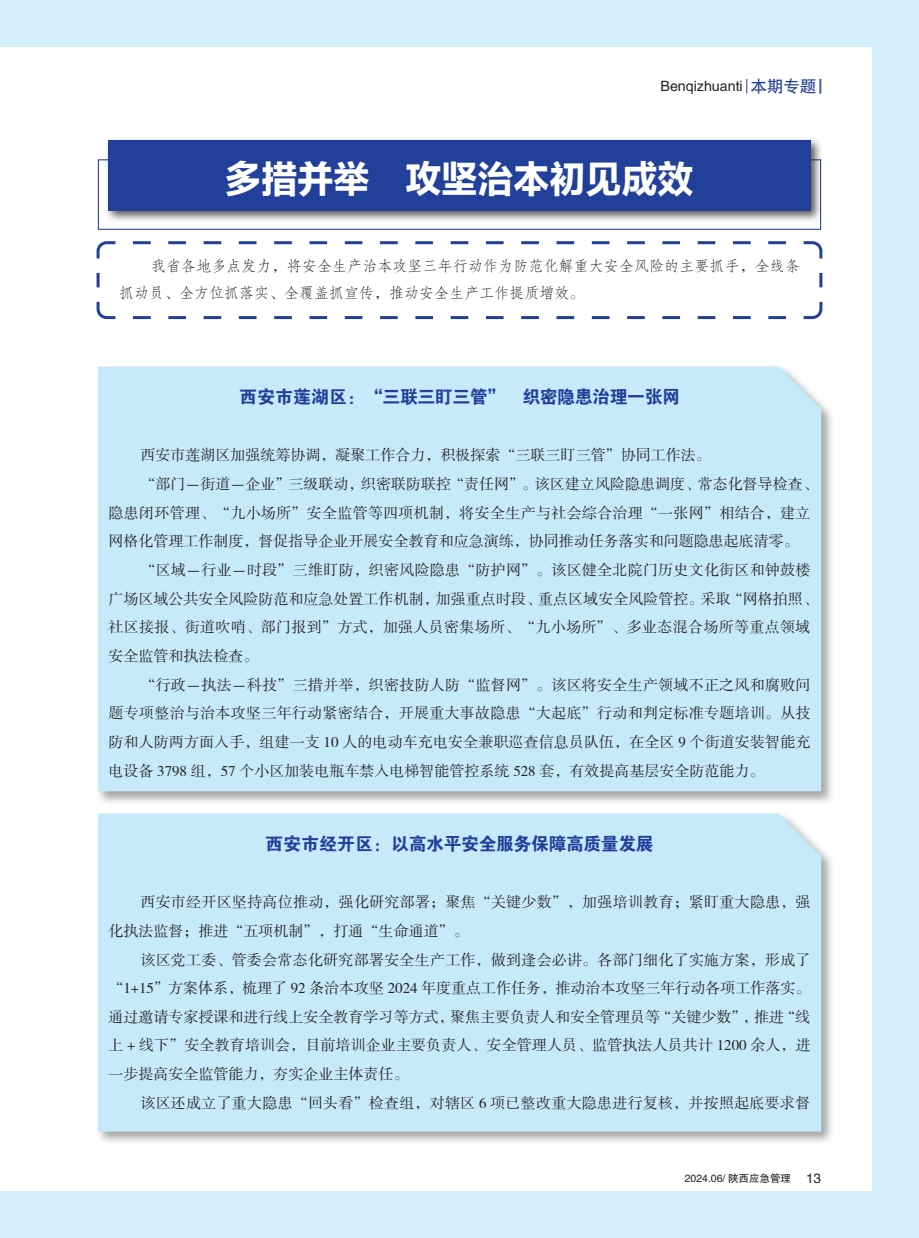
<style>
.page{position:relative;width:919px;height:1238px;background:#fff}
.page>*{position:absolute;margin:0;border:0;box-sizing:border-box;transform-origin:0 0}
.大标题{font:37.5px "FZLTDHJW GB1 0";color:#fff;scale:.96 1}
.蓝色内文居中{font:18px "FZDHTK GBK1 0";letter-spacing:-.02em;color:#223f99}
.t1{font:15px/28.7px "FZSSK GBK1 0";color:#231f20}
.前文{font:15px/27px "FZFSK GBK1 0";letter-spacing:.005em;color:#231f20}
.t2{font:15px/28.7px "FZSSK GBK1 0";letter-spacing:.02em;color:#231f20}
.t3{font:14.25px "FZHTK GBK1 0";color:#231f20}
.t4{font:10.5px "FZHTK GBK1 0";color:#231f20}
.s1{font-size:16.5px;color:#223f99}
.s2{font-size:13.5px}
</style>
<div class="page">
<svg style="left:746px;top:79px;width:1px;height:15px"></svg>
<svg style="left:819px;top:79px;width:2px;height:15px"></svg>
<div style="left:0;top:0;width:13px;height:47px;background:#d4effb"></div>
<div style="left:0;top:1191px;width:13px;height:46px;background:#d4effb"></div>
<div style="left:13px;top:0;width:905px;height:47px;background:#d4effb"></div>
<div style="left:13px;top:1191px;width:905px;height:46px;background:#d4effb"></div>
<div style="left:872px;top:0;width:46px;height:1237px;background:#d4effb"></div>
<svg style="left:96px;top:241px;width:727px;height:79px"></svg>
<div style="left:98px;top:159px;width:723px;height:71px;background:#fff;border:1px solid #223f99"></div>
<div style="left:104px;top:136px;width:719px;height:87px;background:#231f20;opacity:.75"></div>
<div style="left:108px;top:140px;width:702px;height:71px;background:#223f99"></div>
<div style="left:96px;top:364px;width:739px;height:441px;background:#231f20;opacity:.4"></div>
<div style="left:98px;top:366px;width:723px;height:425px;background:#c6eafa"></div>
<div style="left:96px;top:811px;width:739px;height:335px;background:#231f20;opacity:.4"></div>
<div style="left:98px;top:813px;width:723px;height:318px;background:#c6eafa"></div>
<p class="t3" style="left:660px;top:79px;width:158px">Benqizhuanti <span class="s1">本期专题</span></p>
<p class="大标题" style="left:225px;top:158px;width:489px">多措并举 攻坚治本初见成效</p>
<p class="前文" style="left:119px;top:253px;width:682px;text-indent:32px">我省各地多点发力，将安全生产治本攻坚三年行动作为防范化解重大安全风险的主要抓手，全线条抓动员、全方位抓落实、全覆盖抓宣传，推动安全生产工作提质增效。</p>
<p class="蓝色内文居中" style="left:239px;top:387px;width:442px">西安市莲湖区：“三联三盯三管” 织密隐患治理一张网</p>
<p class="t1" style="left:140px;top:441px;width:572px">西安市莲湖区加强统筹协调，凝聚工作合力，积极探索“三联三盯三管”协同工作法。</p>
<p class="t1" style="left:108px;top:470px;width:711px;text-indent:32px">“部门－街道－企业”三级联动，织密联防联控“责任网”。该区建立风险隐患调度、常态化督导检查、隐患闭环管理、“九小场所”安全监管等四项机制，将安全生产与社会综合治理“一张网”相结合，建立网格化管理工作制度，督促指导企业开展安全教育和应急演练，协同推动任务落实和问题隐患起底清零。</p>
<p class="t1" style="left:108px;top:556px;width:711px;text-indent:32px">“区域－行业－时段”三维盯防，织密风险隐患“防护网”。该区健全北院门历史文化街区和钟鼓楼广场区域公共安全风险防范和应急处置工作机制，加强重点时段、重点区域安全风险管控。采取“网格拍照、社区接报、街道吹哨、部门报到”方式，加强人员密集场所、“九小场所”、多业态混合场所等重点领域安全监管和执法检查。</p>
<p class="t1" style="left:108px;top:671px;width:703px;text-align:justify;text-indent:32px">“行政－执法－科技”三措并举，织密技防人防“监督网”。该区将安全生产领域不正之风和腐败问题专项整治与治本攻坚三年行动紧密结合，开展重大事故隐患“大起底”行动和判定标准专题培训。从技防和人防两方面入手，组建一支 10 人的电动车充电安全兼职巡查信息员队伍，在全区 9 个街道安装智能充电设备 3798 组，57 个小区加装电瓶车禁入电梯智能管控系统 528 套，有效提高基层安全防范能力。</p>
<p class="蓝色内文居中" style="left:265px;top:833px;width:390px">西安市经开区：以高水平安全服务保障高质量发展</p>
<p class="t2" style="left:108px;top:888px;width:703px;text-indent:32px">西安市经开区坚持高位推动，强化研究部署；聚焦“关键少数”，加强培训教育；紧盯重大隐患，强化执法监督；推进“五项机制”，打通“生命通道”。</p>
<p class="t1" style="left:108px;top:945px;width:703px;text-align:justify;text-indent:32px">该区党工委、管委会常态化研究部署安全生产工作，做到逢会必讲。各部门细化了实施方案，形成了“1+15”方案体系，梳理了 92 条治本攻坚 2024 年度重点工作任务，推动治本攻坚三年行动各项工作落实。通过邀请专家授课和进行线上安全教育学习等方式，聚焦主要负责人和安全管理员等“关键少数”，推进“线上 + 线下”安全教育培训会，目前培训企业主要负责人、安全管理人员、监管执法人员共计 1200 余人，进一步提高安全监管能力，夯实企业主体责任。</p>
<p class="t1" style="left:140px;top:1089px;width:671px">该区还成立了重大隐患“回头看”检查组，对辖区 6 项已整改重大隐患进行复核，并按照起底要求督</p>
<p class="t4" style="left:684px;top:1172px;width:138px">2024.06/ 陕西应急管理 <span class="s2">13</span></p>
</div>
